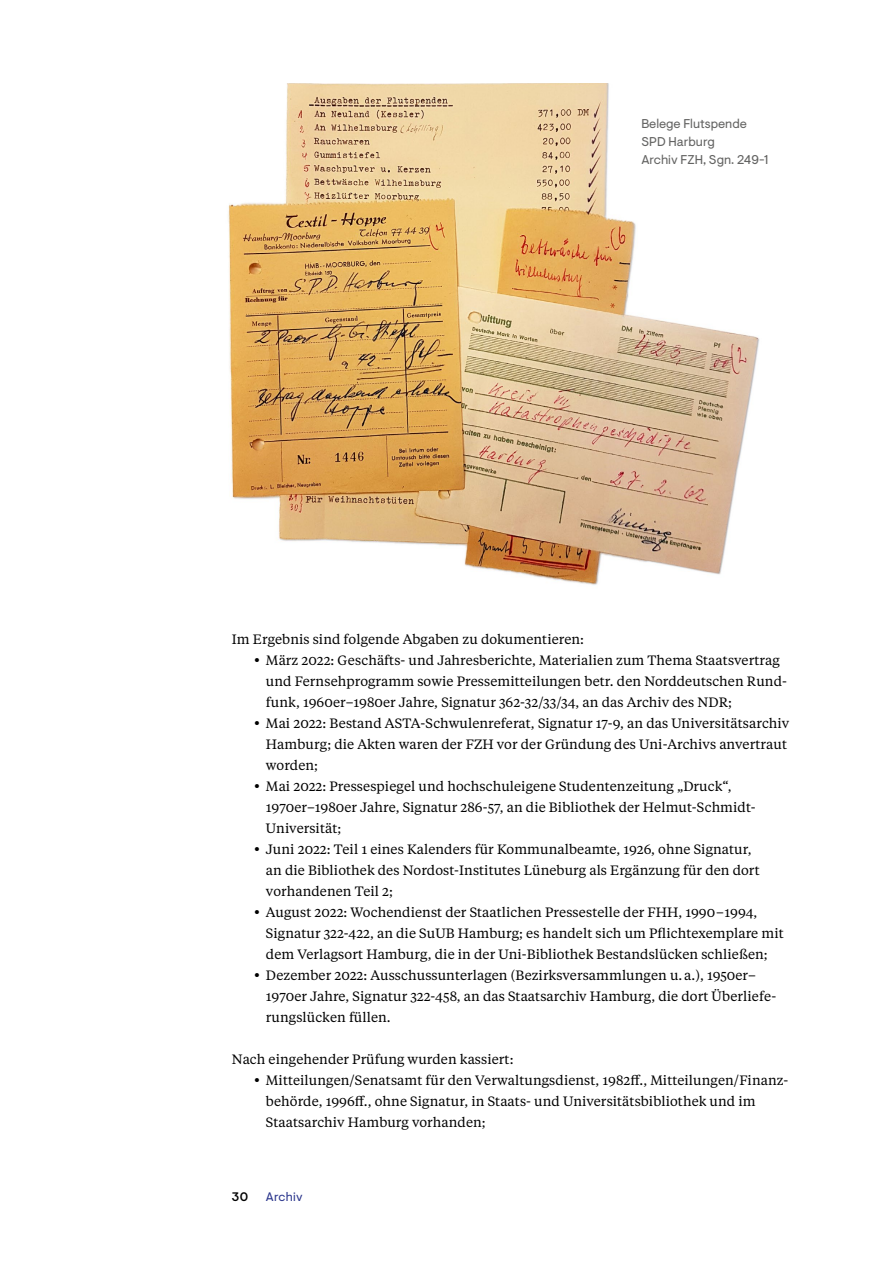
<style>
.page{position:relative;width:893px;height:1263px;background:#fff}
.page>*{position:absolute;margin:0;border:0;box-sizing:border-box;transform-origin:0 0}
._02_Copy_Copy{font:13.5px/21px "Tiempos Text";letter-spacing:.005em;color:#000}
.t1{font:12.75px/18px "Visuelt Pro";color:#636362}
.t2{font:12.3px "Visuelt Pro";letter-spacing:.02em;color:#2a358c}
.t3{font:500 12.3px "Visuelt Pro";color:#000}
.s1{font-size:16.5px}
</style>
<div class="page">
<img style="left:228px;top:84px;width:531px;height:501px">
<p class="t1" style="left:641px;top:115px;width:107px">Belege Flutspende<br>SPD Harburg</p>
<p class="t1" style="left:641px;top:151px;width:129px">Archiv FZH, Sgn. 249-1</p>
<p class="_02_Copy_Copy" style="left:232px;top:628px;width:354px">Im Ergebnis sind folgende Abgaben zu dokumentieren:</p>
<p class="_02_Copy_Copy" style="left:266px;top:649px;width:522px;text-indent:-12px"><span class="s1">•</span> März 2022: Geschäfts- und Jahresberichte, Materialien zum Thema Staatsvertrag und Fernsehprogramm sowie Pressemitteilungen betr. den Norddeutschen Rund&shy;funk, 1960er–1980er Jahre, Signatur 362-32/33/34, an das Archiv des NDR;</p>
<p class="_02_Copy_Copy" style="left:266px;top:712px;width:525px;text-indent:-12px"><span class="s1">•</span> Mai 2022: Bestand ASTA-Schwulenreferat, Signatur 17-9, an das Universitätsarchiv<br>Hamburg; die Akten waren der FZH vor der Gründung des Uni-Archivs anvertraut worden;</p>
<p class="_02_Copy_Copy" style="left:266px;top:775px;width:491px;text-indent:-12px"><span class="s1">•</span> Mai 2022: Pressespiegel und hochschuleigene Studentenzeitung „Druck“,<br>1970er–1980er Jahre, Signatur 286-57, an die Bibliothek der Helmut-Schmidt-<br>Universität;</p>
<p class="_02_Copy_Copy" style="left:266px;top:838px;width:495px;text-indent:-12px"><span class="s1">•</span> Juni 2022: Teil 1 eines Kalenders für Kommunalbeamte, 1926, ohne Signatur, an die Bibliothek des Nordost-Institutes Lüneburg als Ergänzung für den dort vorhandenen Teil 2;</p>
<p class="_02_Copy_Copy" style="left:266px;top:901px;width:519px;text-indent:-12px"><span class="s1">•</span> August 2022: Wochendienst der Staatlichen Pressestelle der FHH, 1990–1994,<br>Signatur 322-422, an die SuUB Hamburg; es handelt sich um Pflichtexemplare mit dem Verlagsort Hamburg, die in der Uni-Bibliothek Bestandslücken schließen;</p>
<p class="_02_Copy_Copy" style="left:266px;top:964px;width:512px;text-indent:-12px"><span class="s1">•</span> Dezember 2022: Ausschussunterlagen (Bezirksversammlungen u. a.), 1950er–<br>1970er Jahre, Signatur 322-458, an das Staatsarchiv Hamburg, die dort Überliefe&shy;rungslücken füllen.</p>
<p class="_02_Copy_Copy" style="left:232px;top:1048px;width:283px">Nach eingehender Prüfung wurden kassiert:</p>
<p class="_02_Copy_Copy" style="left:266px;top:1069px;width:523px;text-indent:-12px"><span class="s1">•</span> Mitteilungen/Senatsamt für den Verwaltungsdienst, 1982ff., Mitteilungen/Finanz&shy;behörde, 1996ff., ohne Signatur, in Staats- und Universitätsbibliothek und im<br>Staatsarchiv Hamburg vorhanden;</p>
<p class="t3" style="left:232px;top:1189px;width:18px">30</p>
<p class="t2" style="left:266px;top:1189px;width:38px">Archiv</p>
</div>
